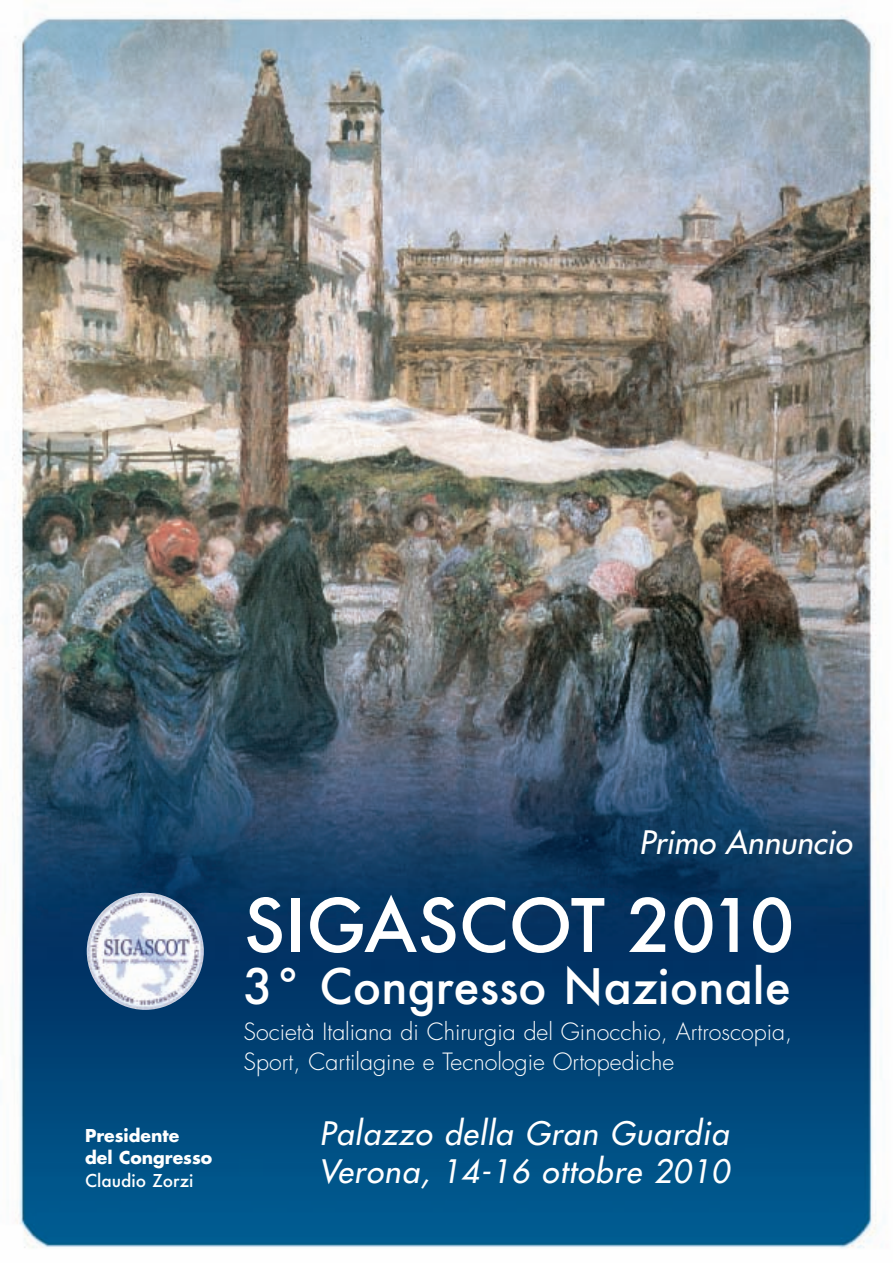
<style>
.page{position:relative;width:893px;height:1263px;background:#fff}
.page>*{position:absolute;margin:0;border:0;box-sizing:border-box;transform-origin:0 0}
.t1{font:500 71.55px "Futura";color:#fff}
.t2{font:500 47.55px "Futura";color:#fff}
.t3{font:italic 31.5px/37.5px "Futura";letter-spacing:.035em;color:#fff}
.t4{font:italic 31.5px "Futura";color:#fff}
.t5{font:300 23.1px/30.5px "Futura";color:#fff}
.t6{font:700 17.25px/22.5px "Futura";color:#fff}
.t7{font:500 17.25px "Futura";color:#fff}
</style>
<div class="page">
<img style="left:12px;top:12px;width:865px;height:1237px">
<img style="left:87px;top:893px;width:117px;height:117px">
<p class="t6" style="left:85px;top:1125px;width:129px">Presidente<br>del Congresso</p>
<p class="t7" style="left:85px;top:1170px;width:110px">Claudio Zorzi</p>
<h3 class="t4" style="left:639px;top:827px;width:214px">Primo Annuncio</h3>
<h1 class="t1" style="left:243px;top:885px;width:552px">SIGASCOT 2010</h1>
<h2 class="t2" style="left:243px;top:960px;width:549px">3° Congresso Nazionale</h2>
<p class="t5" style="left:243px;top:1018px;width:550px">Società Italiana di Chirurgia del Ginocchio, Artroscopia,<br>Sport, Cartilagine e Tecnologie Ortopediche</p>
<h3 class="t3" style="left:319px;top:1117px;width:412px">Palazzo della Gran Guardia<br>Verona, 14-16 ottobre 2010</h3>
</div>
